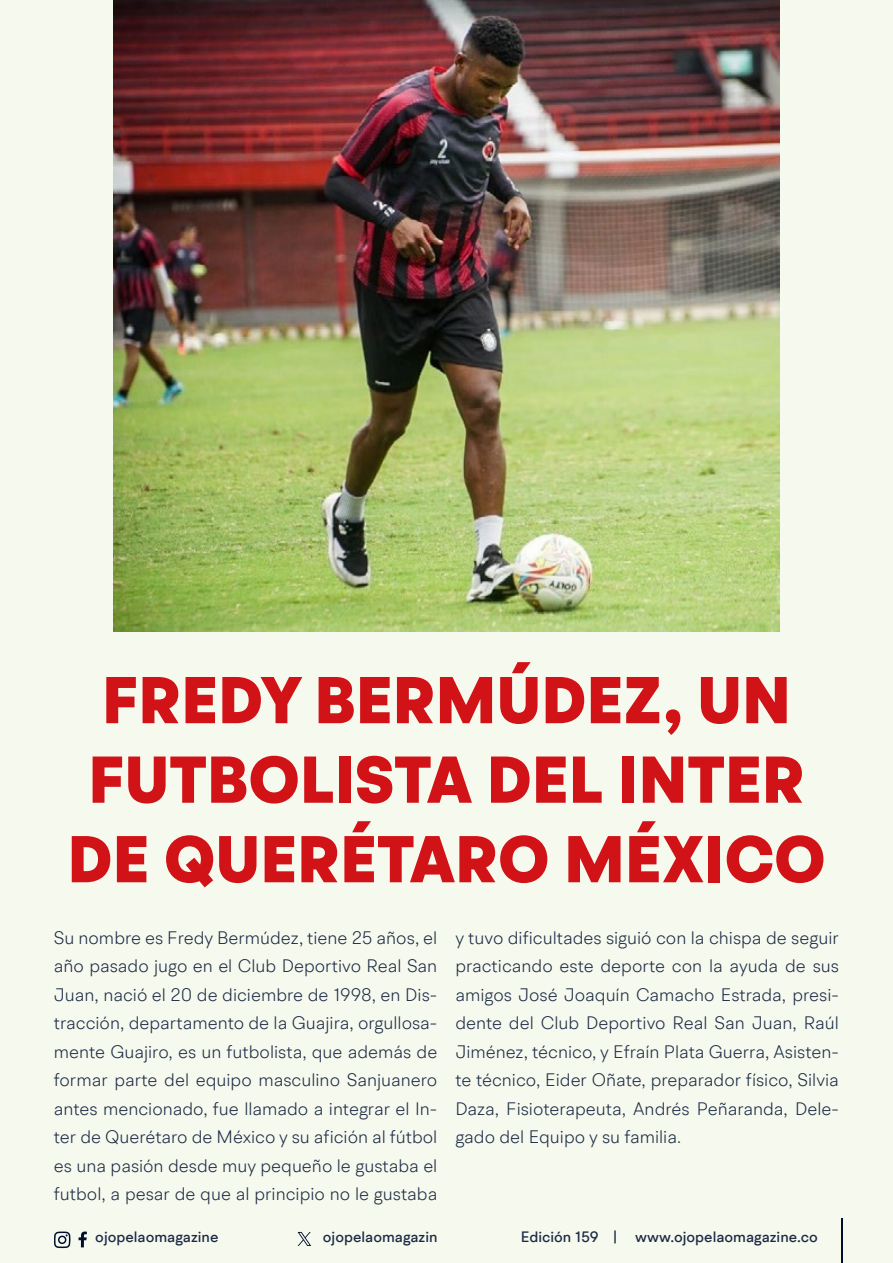
<style>
.page{position:relative;width:893px;height:1263px;background:#f6f9ee}
.page>*{position:absolute;margin:0;border:0;box-sizing:border-box;transform-origin:0 0}
.t1{font:900 66px/79.5px "BR Hendrix";color:#d11217;text-align:center}
.t2{font:300 18px/28.5px "BR Hendrix";color:#1b2943;text-align:justify}
.t3{font:500 15px "BR Hendrix";color:#1b2943}
</style>
<div class="page">
<svg style="left:79px;top:1231px;width:8px;height:16px"></svg>
<svg style="left:54px;top:1231px;width:17px;height:17px"></svg>
<hr style="left:841px;top:1219px;width:1px;height:44px;background:#000f2b">
<svg style="left:298px;top:1232px;width:13px;height:14px"></svg>
<img style="left:113px;top:0;width:667px;height:631px">
<h1 class="t1" style="left:67px;top:662px;width:760px">FREDY BERMÚDEZ, UN<br>FUTBOLISTA DEL INTER<br>DE QUERÉTARO MÉXICO</h1>
<p class="t2" style="left:54px;top:923px;width:385px">Su nombre es Fredy Bermúdez, tiene 25 años, el año pasado jugo en el Club Deportivo Real San Juan, nació el 20 de diciembre de 1998, en Dis&shy;tracción, departamento de la Guajira, orgullosa&shy;mente Guajiro, es un futbolista, que además de formar parte del equipo masculino Sanjuanero antes mencionado, fue llamado a integrar el In&shy;ter de Querétaro de México y su afición al fútbol es una pasión desde muy pequeño le gustaba el futbol, a pesar de que al principio no le gustaba</p>
<p class="t2" style="left:455px;top:923px;width:385px">y tuvo dificultades siguió con la chispa de seguir practicando este deporte con la ayuda de sus amigos José Joaquín Camacho Estrada, presi&shy;dente del Club Deportivo Real San Juan, Raúl Jiménez, técnico, y Efraín Plata Guerra, Asisten&shy;te técnico, Eider Oñate, preparador físico, Silvia Daza, Fisioterapeuta, Andrés Peñaranda, Dele&shy;gado del Equipo y su familia.</p>
<p class="t3" style="left:95px;top:1227px;width:125px">ojopelaomagazine</p>
<p class="t3" style="left:323px;top:1227px;width:116px">ojopelaomagazin</p>
<p class="t3" style="left:521px;top:1227px;width:298px">Edición 159 | www.ojopelaomagazine.co</p>
</div>
